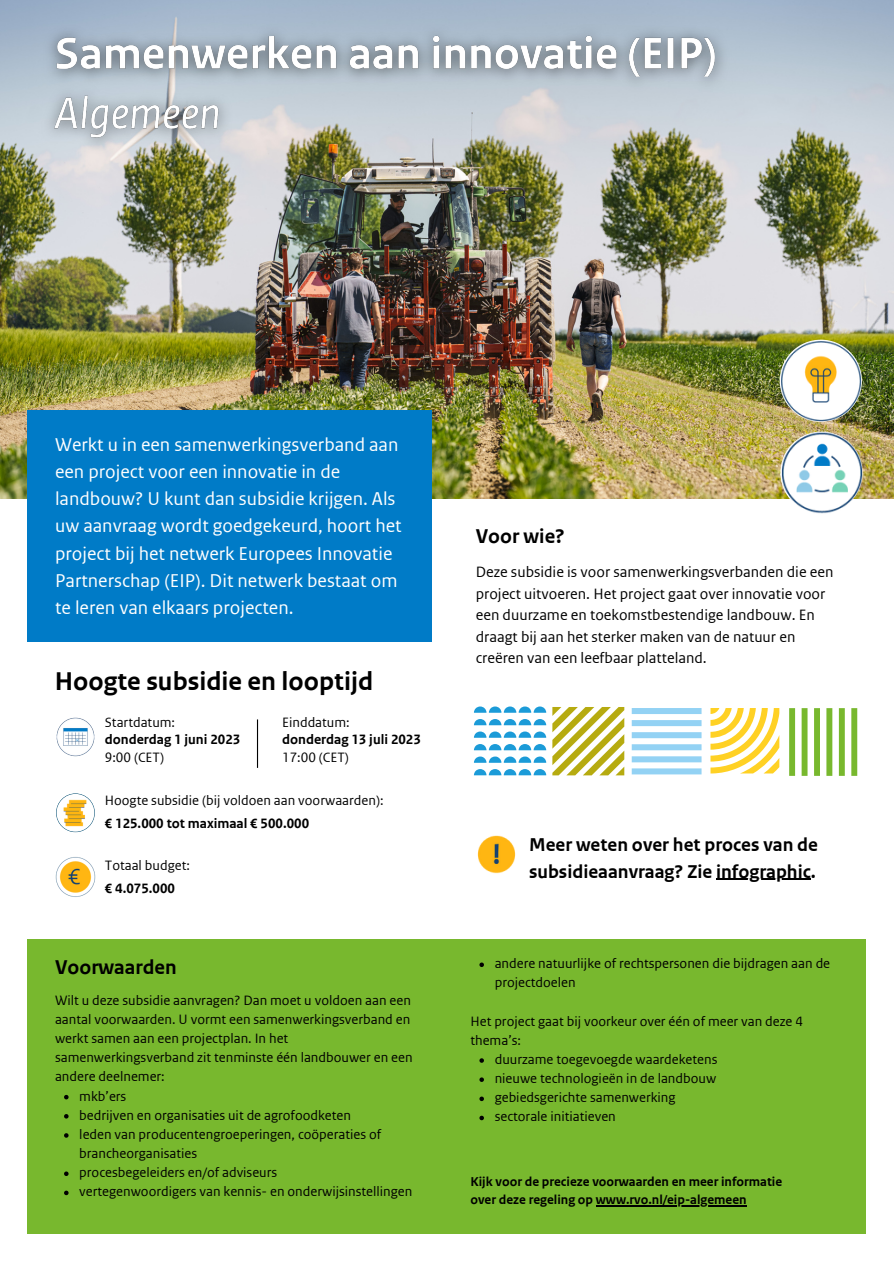
<style>
.page{position:relative;width:894px;height:1264px;background:#fff}
.page>*{position:absolute;margin:0;border:0;box-sizing:border-box;transform-origin:0 0}
.t1{font:700 27px "Rijksoverheid Sans Web Text";color:#000}
.t2{font:700 21px "Rijksoverheid Sans Web Text";color:#000}
.t3{font:19.5px/27px "Rijksoverheid Sans Web Text";color:#fff}
.t4{font:700 19.5px/27px "Rijksoverheid Sans Web Text";color:#000}
.t5{font:15.75px/21.5px "Rijksoverheid Sans Web Text";color:#000}
.t6{font:14.25px/19.2px "Rijksoverheid Sans Web Text";color:#000}
.t7{font:700 14.25px "Rijksoverheid Sans Web Text";color:#000}
.t8{font:700 13.5px/18px "Rijksoverheid Sans Web Text";color:#000}
</style>
<div class="page">
<img style="left:0;top:0;width:893px;height:499px">
<div style="left:28px;top:410px;width:403px;height:232px;background:#007bc7"></div>
<div style="left:28px;top:939px;width:837px;height:294px;background:#78b82e"></div>
<img style="left:56px;top:717px;width:39px;height:19px">
<img style="left:56px;top:736px;width:39px;height:92px">
<div style="left:56px;top:793px;width:39px;height:39px;border:1px solid #024d72;border-radius:50%"></div>
<hr style="left:257px;top:719px;width:1px;height:49px;background:#000">
<img style="left:55px;top:857px;width:41px;height:40px">
<img style="left:780px;top:333px;width:82px;height:93px">
<svg style="left:552px;top:707px;width:72px;height:68px"></svg>
<svg style="left:474px;top:706px;width:72px;height:69px"></svg>
<svg style="left:789px;top:708px;width:68px;height:67px"></svg>
<svg style="left:631px;top:708px;width:70px;height:66px"></svg>
<svg style="left:710px;top:708px;width:69px;height:65px"></svg>
<img style="left:477px;top:835px;width:39px;height:39px">
<img style="left:777px;top:426px;width:88px;height:88px">
<img style="left:33px;top:8px;width:713px;height:157px">
<svg style="left:64px;top:1094px;width:5px;height:5px"></svg>
<svg style="left:64px;top:1114px;width:5px;height:4px"></svg>
<svg style="left:64px;top:1133px;width:5px;height:4px"></svg>
<svg style="left:64px;top:1171px;width:5px;height:4px"></svg>
<svg style="left:64px;top:1190px;width:5px;height:5px"></svg>
<hr style="left:595px;top:1205px;width:151px;height:1px;background:#000">
<hr style="left:716px;top:878px;width:94px;height:1px;background:#000">
<svg style="left:479px;top:962px;width:5px;height:5px"></svg>
<svg style="left:479px;top:1058px;width:5px;height:4px"></svg>
<svg style="left:479px;top:1077px;width:5px;height:4px"></svg>
<svg style="left:479px;top:1096px;width:5px;height:5px"></svg>
<svg style="left:479px;top:1115px;width:5px;height:5px"></svg>
<p class="t3" style="left:55px;top:432px;width:348px">Werkt u in een samenwerkingsverband aan een project voor een innovatie in de landbouw? U kunt dan subsidie krijgen. Als uw aanvraag wordt goedgekeurd, hoort het project bij het netwerk Europees Innovatie Partnerschap (EIP). Dit netwerk bestaat om te leren van elkaars projecten.</p>
<p class="t1" style="left:55px;top:665px;width:320px">Hoogte subsidie en looptijd</p>
<p class="t6" style="left:105px;top:712px;width:72px">Startdatum:</p>
<p class="t6" style="left:282px;top:712px;width:69px">Einddatum:</p>
<p class="t7" style="left:105px;top:731px;width:137px">donderdag 1 juni 2023</p>
<p class="t7" style="left:282px;top:731px;width:140px">donderdag 13 juli 2023</p>
<p class="t6" style="left:105px;top:748px;width:61px">9:00 (CET)</p>
<p class="t6" style="left:282px;top:748px;width:68px">17:00 (CET)</p>
<p class="t6" style="left:105px;top:790px;width:280px">Hoogte subsidie (bij voldoen aan voorwaarden):</p>
<p class="t7" style="left:105px;top:815px;width:206px">€ 125.000 tot maximaal € 500.000</p>
<p class="t6" style="left:105px;top:855px;width:87px">Totaal budget:</p>
<p class="t7" style="left:105px;top:880px;width:72px">€ 4.075.000</p>
<p class="t2" style="left:475px;top:524px;width:91px">Voor wie?</p>
<p class="t5" style="left:475px;top:562px;width:359px">Deze subsidie is voor samenwerkingsverbanden die een project uitvoeren. Het project gaat over innovatie voor een duurzame en toekomstbestendige landbouw. En draagt bij aan het sterker maken van de natuur en creëren van een leefbaar platteland.</p>
<p class="t4" style="left:529px;top:831px;width:290px">Meer weten over het proces van de subsidieaanvraag? Zie infographic.</p>
<p class="t2" style="left:55px;top:955px;width:123px">Voorwaarden</p>
<p class="t6" style="left:494px;top:954px;width:337px">andere natuurlijke of rechtspersonen die bijdragen aan de projectdoelen</p>
<p class="t6" style="left:55px;top:990px;width:359px">Wilt u deze subsidie aanvragen? Dan moet u voldoen aan een aantal voorwaarden. U vormt een samenwerkingsverband en werkt samen aan een projectplan. In het samenwerkingsverband zit tenminste één landbouwer en een andere deelnemer:</p>
<p class="t6" style="left:79px;top:1086px;width:49px">mkb’ers</p>
<p class="t6" style="left:79px;top:1105px;width:273px">bedrijven en organisaties uit de agrofoodketen</p>
<p class="t6" style="left:79px;top:1124px;width:303px">leden van producentengroeperingen, coöperaties of brancheorganisaties</p>
<p class="t6" style="left:79px;top:1163px;width:199px">procesbegeleiders en/of adviseurs</p>
<p class="t6" style="left:79px;top:1182px;width:334px">vertegenwoordigers van kennis- en onderwijsinstellingen</p>
<p class="t6" style="left:470px;top:1011px;width:334px">Het project gaat bij voorkeur over één of meer van deze 4 thema’s:</p>
<p class="t6" style="left:494px;top:1049px;width:224px">duurzame toegevoegde waardeketens</p>
<p class="t6" style="left:494px;top:1069px;width:223px">nieuwe technologieën in de landbouw</p>
<p class="t6" style="left:494px;top:1088px;width:182px">gebiedsgerichte samenwerking</p>
<p class="t6" style="left:494px;top:1107px;width:123px">sectorale initiatieven</p>
<p class="t8" style="left:470px;top:1172px;width:313px">Kijk voor de precieze voorwaarden en meer informatie over deze regeling op www.rvo.nl/eip-algemeen</p>
</div>
